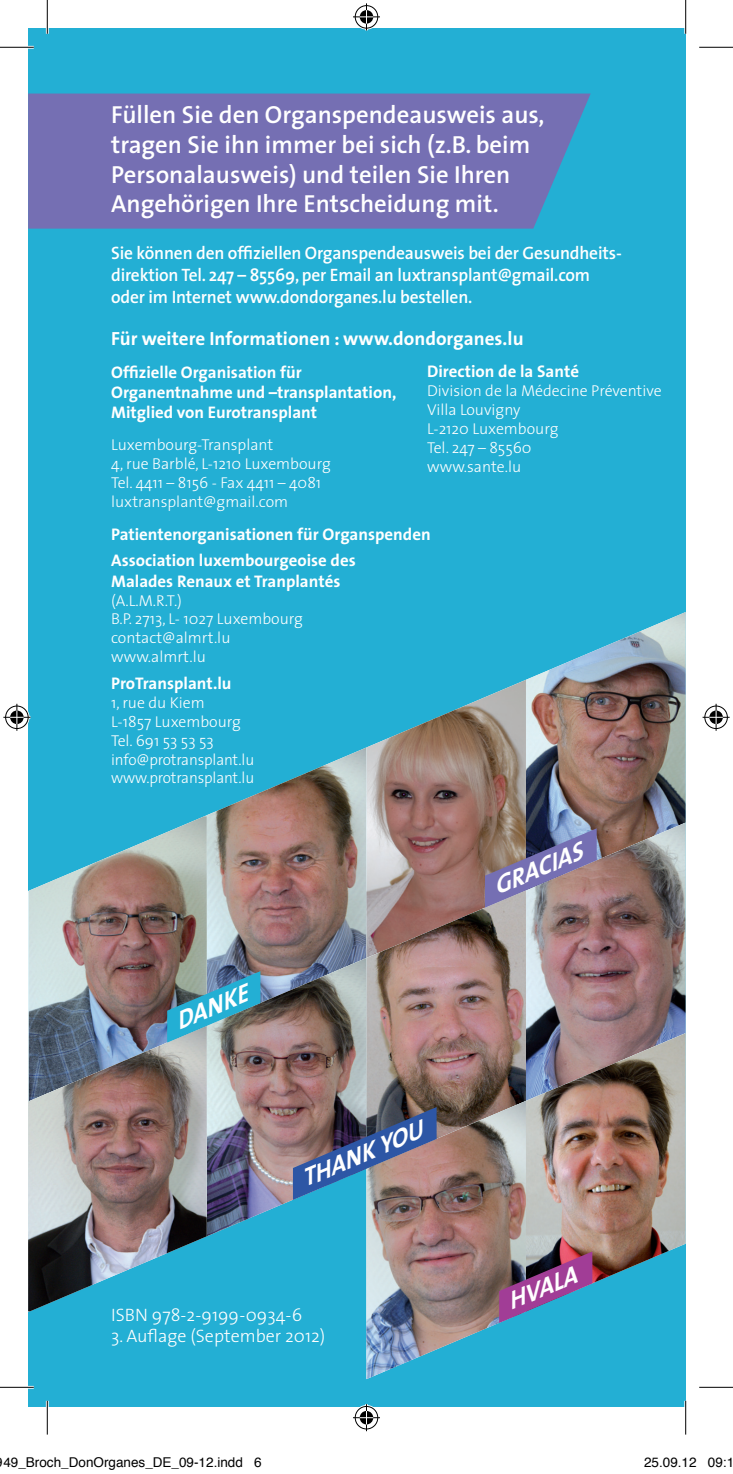
<style>
.page{position:relative;width:733px;height:1474px;background:#fff}
.page>*{position:absolute;margin:0;border:0;box-sizing:border-box;transform-origin:0 0}
.t1{font:600 24.75px/29.7px "The Sans";color:#fff}
.t2{font:italic 700 24.75px "The Sans";color:#fff}
.t3{font:700 19.12px "The Sans";color:#fff}
.t4{font:600 18px/21.6px "The Sans";letter-spacing:-.01em;color:#fff}
.t5{font:300 18px "The Sans";color:#fff}
.t6{font:700 16.88px/20.2px "The Sans";color:#fff}
.t7{font:300 15.75px/18.9px "The Sans";color:#fff}
.t8{font:13.5px "Helvetica";color:#000}
</style>
<div class="page">
<div style="left:28px;top:28px;width:657px;height:1378px;background:#23afd4"></div>
<div style="left:28px;top:93px;width:562px;height:136px;background:#756fb3"></div>
<img style="left:207px;top:747px;width:159px;height:211px">
<img style="left:366px;top:680px;width:159px;height:210px">
<img style="left:29px;top:816px;width:178px;height:209px">
<img style="left:525px;top:612px;width:160px;height:210px">
<img style="left:207px;top:958px;width:159px;height:278px">
<img style="left:366px;top:890px;width:159px;height:210px">
<img style="left:28px;top:1026px;width:179px;height:285px">
<img style="left:525px;top:822px;width:160px;height:211px">
<img style="left:366px;top:1100px;width:159px;height:279px">
<img style="left:525px;top:1033px;width:160px;height:251px">
<img style="left:167px;top:971px;width:93px;height:71px">
<svg style="left:499px;top:1251px;width:93px;height:71px"></svg>
<svg style="left:485px;top:828px;width:111px;height:79px;background:#847994"></svg>
<img style="left:293px;top:1107px;width:143px;height:92px">
<hr style="left:0;top:46px;width:34px;height:3px;background:#fff">
<hr style="left:0;top:1385px;width:34px;height:3px;background:#fff">
<hr style="left:46px;top:0;width:3px;height:34px;background:#fff">
<hr style="left:46px;top:1400px;width:3px;height:34px;background:#fff">
<hr style="left:684px;top:0;width:2px;height:34px;background:#fff">
<hr style="left:684px;top:1400px;width:2px;height:34px;background:#fff">
<hr style="left:0;top:47px;width:34px;height:1px;background:#000">
<hr style="left:699px;top:47px;width:33px;height:1px;background:#000">
<hr style="left:0;top:1386px;width:34px;height:1px;background:#000">
<hr style="left:699px;top:1386px;width:33px;height:1px;background:#000">
<hr style="left:47px;top:0;width:1px;height:34px;background:#000">
<hr style="left:47px;top:1400px;width:1px;height:34px;background:#000">
<hr style="left:685px;top:0;width:1px;height:34px;background:#000">
<hr style="left:685px;top:1400px;width:1px;height:34px;background:#000">
<svg style="left:353px;top:3px;width:27px;height:27px"></svg>
<svg style="left:353px;top:1404px;width:27px;height:26px"></svg>
<svg style="left:3px;top:703px;width:27px;height:27px"></svg>
<svg style="left:702px;top:703px;width:27px;height:27px"></svg>
<h1 class="t1" style="left:111px;top:99px;width:435px">Füllen Sie den Organspendeausweis aus, tragen Sie ihn immer bei sich (z.B. beim Personalausweis) und teilen Sie Ihren Angehörigen Ihre Entscheidung mit.</h1>
<p class="t4" style="left:111px;top:242px;width:512px">Sie können den offiziellen Organspendeausweis bei der Gesundheits&shy;direktion Tel. 247 – 85569, per Email an luxtransplant@gmail.com oder im Internet www.dondorganes.lu bestellen.</p>
<p class="t3" style="left:111px;top:322px;width:414px">Für weitere Informationen : www.dondorganes.lu</p>
<p class="t6" style="left:111px;top:361px;width:286px">Offizielle Organisation für<br>Organentnahme und –transplantation,<br>Mitglied von Eurotransplant</p>
<p class="t7" style="left:111px;top:434px;width:221px">Luxembourg-Transplant<br>4, rue Barblé, L-1210 Luxembourg<br>Tel. 4411 – 8156 - Fax 4411 – 4081 luxtransplant@gmail.com</p>
<p class="t6" style="left:111px;top:520px;width:321px;line-height:26.6px">Patientenorganisationen für Organspenden<br>Association luxembourgeoise des</p>
<p class="t6" style="left:111px;top:570px;width:231px">Malades Renaux et Tranplantés</p>
<p class="t7" style="left:111px;top:590px;width:193px">(A.L.M.R.T.)<br>B.P. 2713, L- 1027 Luxembourg contact@almrt.lu www.almrt.lu</p>
<p class="t6" style="left:111px;top:672px;width:122px">ProTransplant.lu</p>
<p class="t7" style="left:111px;top:692px;width:144px">1, rue du Kiem<br>L-1857 Luxembourg<br>Tel. 691 53 53 53 info@protransplant.lu www.protransplant.lu</p>
<p class="t6" style="left:427px;top:361px;width:153px">Direction de la Santé</p>
<p class="t7" style="left:427px;top:381px;width:236px">Division de la Médecine Préventive<br>Villa Louvigny<br>L-2120 Luxembourg<br>Tel. 247 – 85560<br>www.sante.lu</p>
<h1 class="t2" style="left:167px;top:1003px;width:77px;rotate:-23deg">Danke</h1>
<h1 class="t2" style="left:293px;top:1160px;width:131px;rotate:-23deg">Tha nk you</h1>
<p class="t5" style="left:111px;top:1299px;width:192px">ISBN 978-2-9199-0934-6</p>
<p class="t5" style="left:111px;top:1321px;width:215px">3. Auflage (September 2012)</p>
<h1 class="t2" style="left:485px;top:868px;width:96px;rotate:-23deg">Gr acias</h1>
<h1 class="t2" style="left:499px;top:1283px;width:72px;rotate:-23deg">Hvala</h1>
<p class="t8" style="left:3px;top:1451px;width:260px">49_Broch_DonOrganes_DE_09-12.indd 6</p>
<p class="t8" style="left:643px;top:1451px;width:92px">25.09.12 09:1</p>
</div>
